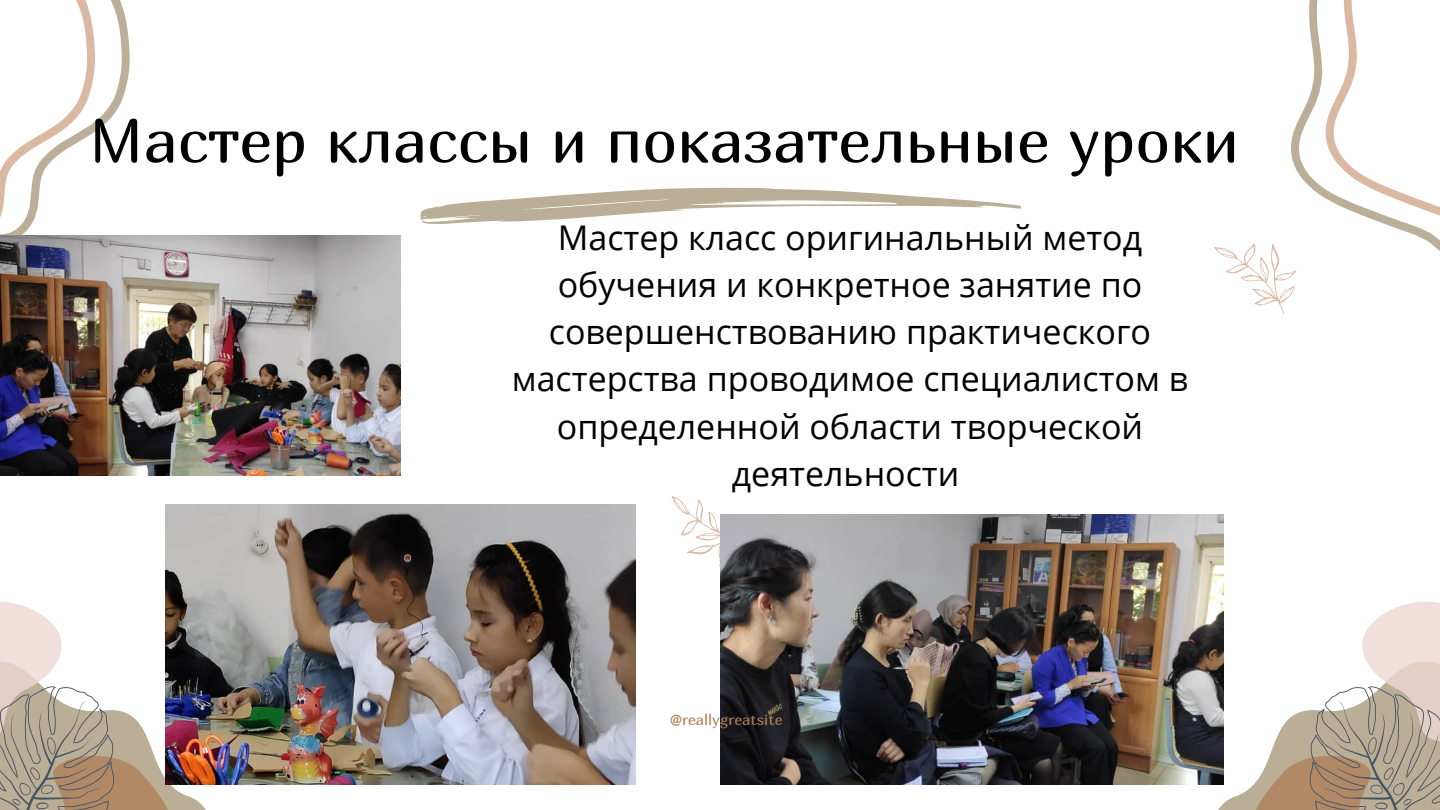
<style>
.page{position:relative;width:1440px;height:810px;background:#fff}
.page>*{position:absolute;margin:0;border:0;box-sizing:border-box;transform-origin:0 0}
.t1{font:62.3px "Marmelad";color:#000}
.t2{font:34px/47.2px "Open Sans";color:#000;text-align:center}
.t3{font:15px "Marmelad";color:#af805c}
</style>
<div class="page">
<svg style="left:1203px;top:601px;width:237px;height:209px"></svg>
<svg style="left:0;top:594px;width:221px;height:216px"></svg>
<svg style="left:0;top:0;width:153px;height:236px"></svg>
<svg style="left:1291px;top:0;width:149px;height:251px"></svg>
<svg style="left:420px;top:188px;width:602px;height:36px"></svg>
<svg style="left:671px;top:496px;width:49px;height:71px"></svg>
<svg style="left:1214px;top:219px;width:98px;height:95px"></svg>
<img style="left:0;top:236px;width:400px;height:239px">
<img style="left:166px;top:505px;width:469px;height:279px">
<img style="left:720px;top:514px;width:504px;height:270px">
<p class="t1" style="left:89px;top:102px;width:1151px">Мастер классы и показательные уроки</p>
<p class="t2" style="left:512px;top:213px;width:678px">Мастер класс оригинальный метод обучения и конкретное занятие по совершенствованию практического мастерства проводимое специалистом в определенной области творческой деятельности</p>
<p class="t3" style="left:670px;top:710px;width:114px">@reallygreatsite</p>
</div>
